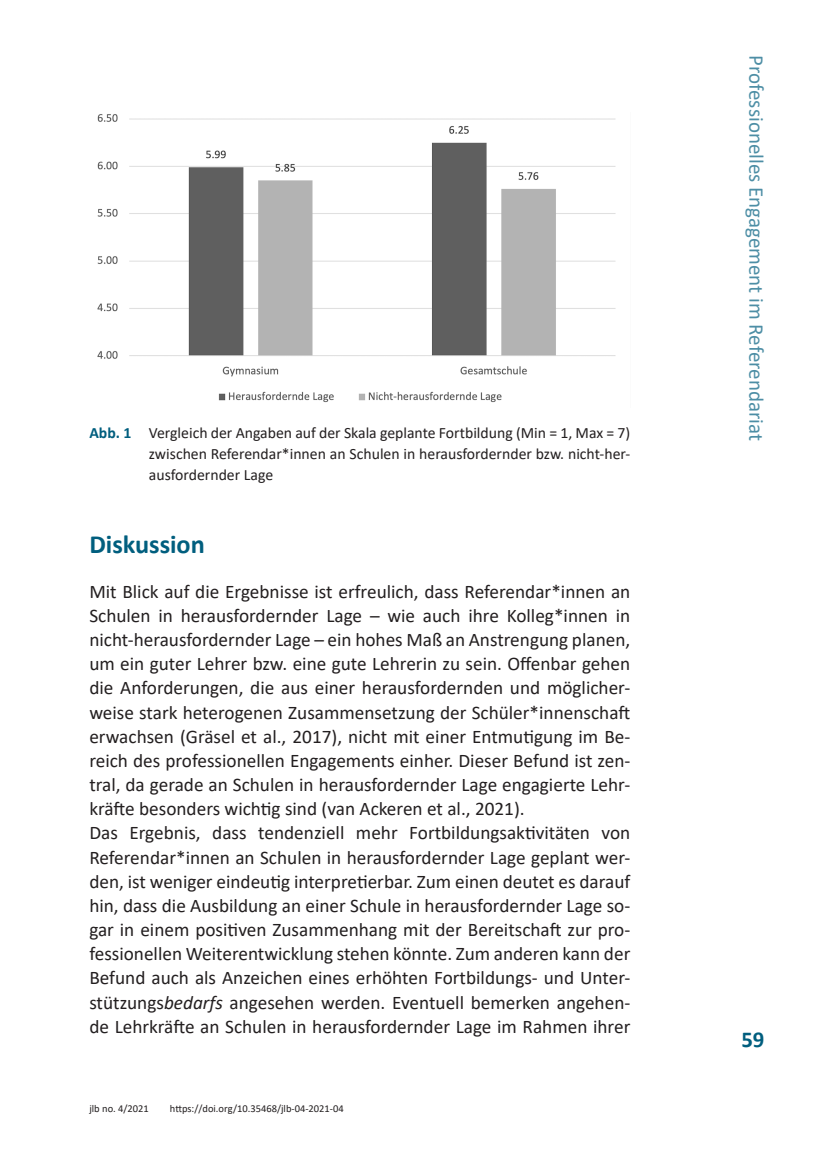
<style>
.page{position:relative;width:819px;height:1166px;background:#fff}
.page>*{position:absolute;margin:0;border:0;box-sizing:border-box;transform-origin:0 0}
.t1{font:700 26.25px "Calibri";color:#005e7e}
.t2{font:700 22.75px "Calibri";color:#005e7e}
.t3{font:21px "Calibri";color:#4d8ea5}
.t4{font:19.25px/24.2px "Calibri";color:#231f20}
.t5{font:15.75px/21px "Calibri";color:#231f20;text-align:justify}
.t6{font:10.5px "Calibri";color:#231f20}
.s1{font-weight:700;color:#005e7e}
.s2{font-style:italic}
</style>
<div class="page">
<img style="left:97px;top:114px;width:519px;height:289px">
<p class="t5" style="left:149px;top:421px;width:483px;text-indent:-60px"><span class="s1">Abb. 1</span> Vergleich der Angaben auf der Skala geplante Fortbildung (Min = 1, Max = 7) zwischen Referendar*innen an Schulen in herausfordernder bzw. nicht-her&shy;ausfordernder Lage</p>
<h1 class="t1" style="left:89px;top:525px;width:117px">Diskussion</h1>
<p class="t4" style="left:89px;top:579px;width:542px">Mit Blick auf die Ergebnisse ist erfreulich, dass Referendar*innen an Schulen in herausfordernder Lage – wie auch ihre Kolleg*innen in nicht-herausfordernder Lage – ein hohes Maß an Anstrengung planen, um ein guter Lehrer bzw. eine gute Lehrerin zu sein. Offenbar gehen die Anforderungen, die aus einer herausfordernden und möglicher&shy;weise stark heterogenen Zusammensetzung der Schüler*innenschaft erwachsen (Gräsel et al., 2017), nicht mit einer Entmutigung im Be&shy;reich des professionellen Engagements einher. Dieser Befund ist zen&shy;tral, da gerade an Schulen in herausfordernder Lage engagierte Lehr&shy;kräfte besonders wichtig sind (van Ackeren et al., 2021).<br>Das Ergebnis, dass tendenziell mehr Fortbildungsaktivitäten von Referendar*innen an Schulen in herausfordernder Lage geplant wer&shy;den, ist weniger eindeutig interpretierbar. Zum einen deutet es darauf hin, dass die Ausbildung an einer Schule in herausfordernder Lage so&shy;gar in einem positiven Zusammenhang mit der Bereitschaft zur pro&shy;fessionellen Weiterentwicklung stehen könnte. Zum anderen kann der Befund auch als Anzeichen eines erhöhten Fortbildungs- und Unter&shy;stützungs<span class="s2">bedarfs</span> angesehen werden. Eventuell bemerken angehen&shy;de Lehrkräfte an Schulen in herausfordernder Lage im Rahmen ihrer</p>
<p class="t6" style="left:89px;top:1101px;width:61px">jlb no. 4/2021</p>
<p class="t6" style="left:170px;top:1101px;width:175px">https://doi.org/10.35468/jlb-04-2021-04</p>
<p class="t3" style="left:771px;top:55px;width:387px;rotate:90deg">Professionelles Engagement im Referendariat</p>
<p class="t2" style="left:741px;top:1023px;width:24px">59</p>
</div>
